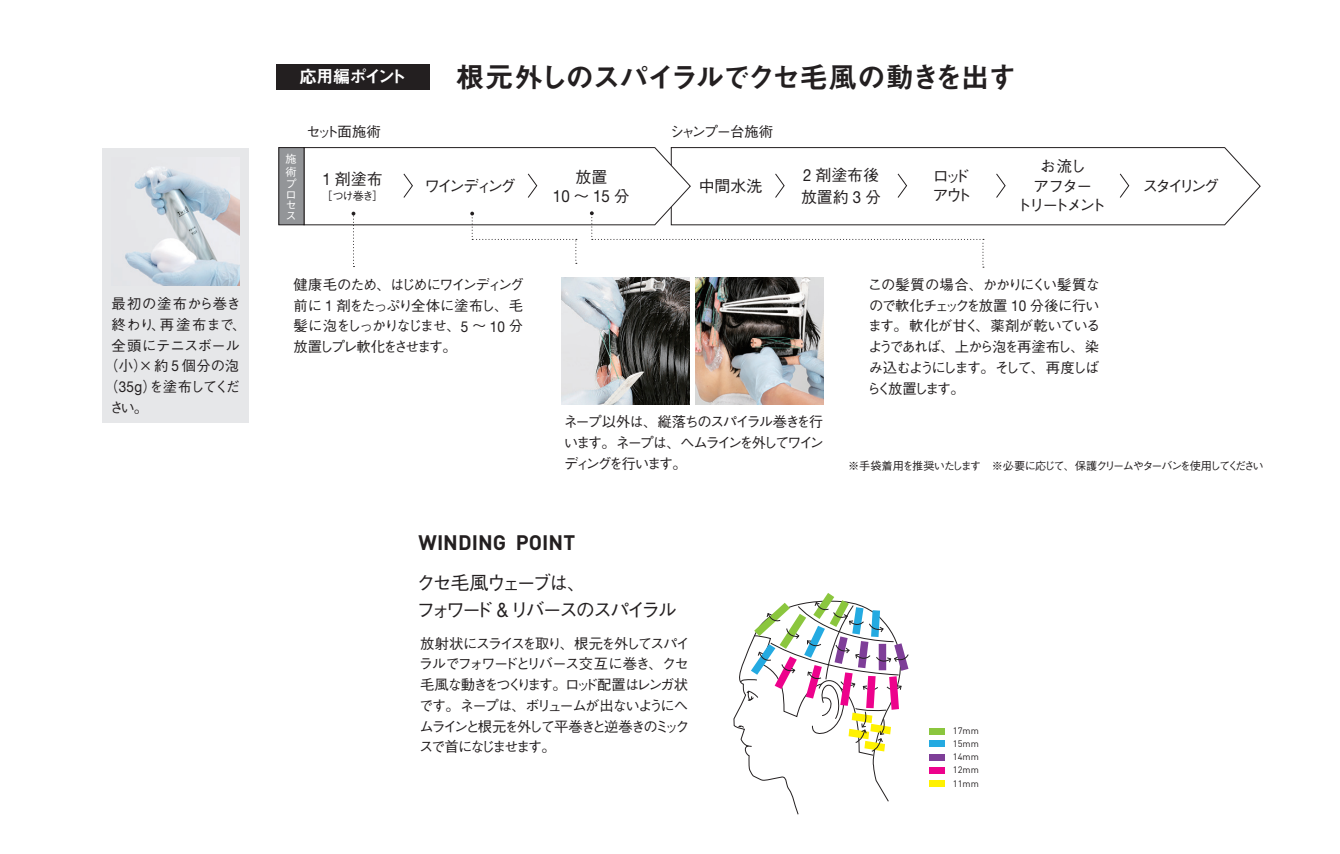
<style>
.page{position:relative;width:1340px;height:854px;background:#fff}
.page>*{position:absolute;margin:0;border:0;box-sizing:border-box;transform-origin:0 0}
.t1{font:28.8px "Midashi Go Pro MB31";letter-spacing:-.075em;color:#231f20}
.t2{font:700 20.7px "DIN Pro";color:#231f20}
.t3{font:500 19.12px/27px "Gothic BBB Pro";letter-spacing:-.145em;color:#231f20}
.t4{font:17.55px "Midashi Go Pro MB31";letter-spacing:-.105em;color:#fff}
.t5{font:16.65px "Helvetica Neue LT Std";color:#231f20;scale:.9 1}
.t6{font:500 15.97px/19.1px "Gothic BBB Pro";letter-spacing:-.145em;color:#231f20}
.t7{font:500 15.97px "Gothic BBB Pro";letter-spacing:-.175em;color:#231f20}
.t8{font:500 14.4px/20.7px "Gothic BBB Pro";letter-spacing:-.125em;color:#231f20;text-align:justify}
.t9{font:500 14.4px "Gothic BBB Pro";letter-spacing:.02em;color:#231f20}
.t10{font:500 14.4px "Gothic BBB Pro";letter-spacing:.025em;color:#231f20}
.t11{font:500 14.4px "Gothic BBB Pro";letter-spacing:-.025em;color:#231f20}
.t12{font:500 14.4px "Gothic BBB Pro";letter-spacing:-.085em;color:#231f20}
.t13{font:500 11.25px "Gothic BBB Pro";letter-spacing:-.125em;color:#231f20}
.t14{font:500 11.25px/12.4px "Gothic BBB Pro";color:#fff;text-align:justify}
.t15{font:9.22px/13.3px "DIN";color:#231f20}
.s1{font-family:"Helvetica Neue LT Std";font-weight:400;font-size:15.08px}
.s2{font-family:"Helvetica Neue LT Std";font-weight:400;font-size:16.65px}
.s3{font-family:"Gothic BBB Pro";font-weight:500;font-size:15.97px}
.s4{font-family:"Helvetica Neue LT Std";font-weight:400;font-size:20.03px}
</style>
<div class="page">
<div style="left:279px;top:148px;width:25px;height:77px;background:#939598"></div>
<div style="left:278px;top:147px;width:26px;height:78px;border:1px solid #231f20"></div>
<div style="left:102px;top:148px;width:147px;height:275px;background:#e6e7e9"></div>
<img style="left:125px;top:167px;width:114px;height:118px">
<div style="left:276px;top:64px;width:153px;height:25px;background:#231f20"></div>
<svg style="left:303px;top:147px;width:957px;height:121px"></svg>
<img style="left:561px;top:277px;width:128px;height:128px">
<img style="left:695px;top:277px;width:128px;height:128px">
<div style="left:929px;top:754px;width:16px;height:6px;background:#7e3e98"></div>
<div style="left:929px;top:741px;width:16px;height:6px;background:#24aae1"></div>
<div style="left:929px;top:767px;width:16px;height:6px;background:#ed028c"></div>
<div style="left:929px;top:780px;width:16px;height:6px;background:#fff101"></div>
<div style="left:929px;top:728px;width:16px;height:6px;background:#8bc63e"></div>
<svg style="left:733px;top:593px;width:176px;height:222px"></svg>
<p class="t10" style="left:112px;top:292px;width:131px">最初の塗布から巻き</p>
<p class="t9" style="left:112px;top:313px;width:136px">終わり、再塗布まで、</p>
<p class="t11" style="left:112px;top:334px;width:129px">全頭にテニスボール</p>
<p class="t8" style="left:104px;top:354px;width:137px">（小）×約 <span class="s1">5</span> 個分の泡</p>
<p class="t8" style="left:104px;top:374px;width:138px">（<span class="s1">35g</span>）を塗布してくだ</p>
<p class="t8" style="left:109px;top:395px;width:40px">さい。</p>
<p class="t4" style="left:299px;top:63px;width:109px">応用編ポイント</p>
<h1 class="t1" style="left:456px;top:54px;width:562px">根元外しのスパイラルでクセ毛風の動きを出す</h1>
<p class="t14" style="left:285px;top:152px;width:13px">施術プ</p>
<p class="t14" style="left:285px;top:188px;width:13px;line-height:10.6px">ロセス</p>
<p class="t8" style="left:306px;top:120px;width:76px">セット面施術</p>
<p class="t12" style="left:669px;top:120px;width:105px">シャンプー台施術</p>
<p class="t6" style="left:698px;top:174px;width:65px">中間水洗</p>
<p class="t6" style="left:801px;top:161px;width:82px;line-height:22.3px"><span class="s2">2</span> 剤塗布後放置約<span class="s2">3</span>分</p>
<p class="t6" style="left:1015px;top:155px;width:92px;text-align:center">お流し<br>アフター<br>トリートメント</p>
<p class="t6" style="left:575px;top:165px;width:33px">放置</p>
<p class="t5" style="left:553px;top:186px;width:87px">10<span class="s3">～</span>15<span class="s3">分</span></p>
<p class="t6" style="left:932px;top:165px;width:41px">ロッドアウト</p>
<p class="t6" style="left:322px;top:167px;width:62px"><span class="s2">1</span> 剤塗布</p>
<p class="t6" style="left:1142px;top:174px;width:79px">スタイリング</p>
<p class="t13" style="left:321px;top:187px;width:64px">［つけ巻き］</p>
<p class="t7" style="left:424px;top:173px;width:94px">ワインディング</p>
<p class="t8" style="left:293px;top:272px;width:232px">健康毛のため、はじめにワインディング前に <span class="s1">1</span> 剤をたっぷり全体に塗布し、毛髪に泡をしっかりなじませ、<span class="s1">5</span> ～ <span class="s1">10</span> 分放置しプレ軟化をさせます。</p>
<p class="t8" style="left:867px;top:272px;width:235px">この髪質の場合、かかりにくい髪質なので軟化チェックを放置 <span class="s1">10</span> 分後に行います。軟化が甘く、薬剤が乾いているようであれば、上から泡を再塗布し、染み込むようにします。そして、再度しばらく放置します。</p>
<p class="t8" style="left:563px;top:410px;width:262px">ネープ以外は、縦落ちのスパイラル巻きを行います。ネープは、ヘムラインを外してワインディングを行います。</p>
<p class="t13" style="left:848px;top:457px;width:417px">※手袋着用を推奨いたします　※必要に応じて、保護クリームやターバンを使用してください</p>
<h2 class="t2" style="left:418px;top:525px;width:158px">WINDING POINT</h2>
<h3 class="t3" style="left:416px;top:567px;width:262px">クセ毛風ウェーブは、<br>フォワード <span class="s4">&amp;</span> リバースのスパイラル</h3>
<p class="t8" style="left:419px;top:631px;width:273px;text-align:left">放射状にスライスを取り、根元を外してスパイラルでフォワードとリバース交互に巻き、クセ毛風な動きをつくります。ロッド配置はレンガ状です。ネープは、ボリュームが出ないようにヘムラインと根元を外して平巻きと逆巻きのミックスで首になじませます。</p>
<p class="t15" style="left:952px;top:723px;width:27px">17mm</p>
<p class="t15" style="left:952px;top:736px;width:27px">15mm</p>
<p class="t15" style="left:952px;top:763px;width:27px">12mm<br>11mm</p>
<p class="t15" style="left:952px;top:750px;width:27px">14mm</p>
</div>
